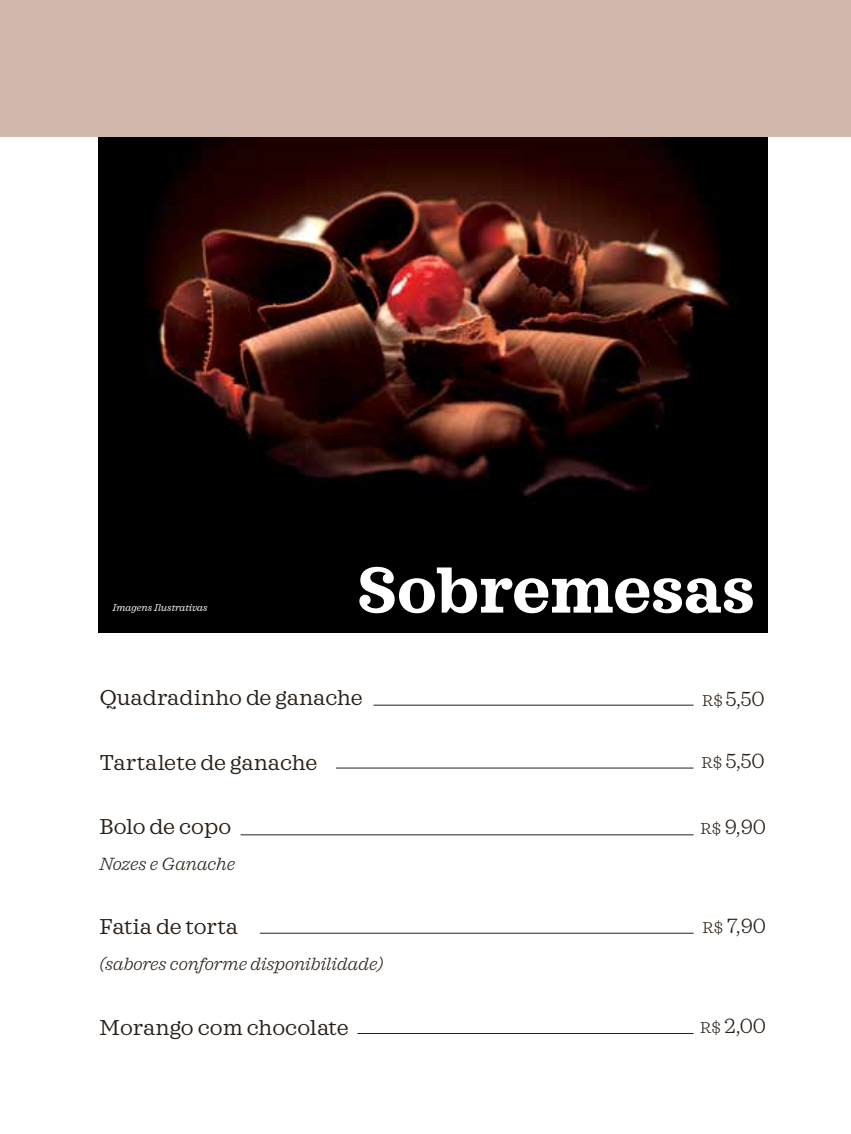
<style>
.page{position:relative;width:851px;height:1134px;background:#fff}
.page>*{position:absolute;margin:0;border:0;box-sizing:border-box;transform-origin:0 0}
.t1{font:700 66.4px "Sagona";color:#fff}
.t2{font:22px "Sagona";color:#2a2018}
.t3{font:300 21px "Sagona";color:#2a2018}
.t4{font:italic 300 18px "Sagona";color:#2a2018}
.t5{font:italic 10px "Sagona";color:#fff}
.s1{font-size:16px}
</style>
<div class="page">
<img style="left:99px;top:136px;width:668px;height:496px">
<hr style="left:373px;top:705px;width:320px;height:1px;background:#2a2018">
<hr style="left:336px;top:767px;width:357px;height:1px;background:#2a2018">
<hr style="left:240px;top:834px;width:453px;height:1px;background:#2a2018">
<hr style="left:260px;top:933px;width:433px;height:1px;background:#2a2018">
<hr style="left:357px;top:1033px;width:336px;height:1px;background:#2a2018">
<div style="left:0;top:0;width:850px;height:136px;background:#d2b8ac"></div>
<p class="t5" style="left:112px;top:601px;width:97px">Imagens Ilustrativas</p>
<h1 class="t1" style="left:357px;top:548px;width:399px">Sobremesas</h1>
<p class="t2" style="left:100px;top:685px;width:265px">Quadradinho de ganache</p>
<p class="t3" style="left:702px;top:686px;width:64px"><span class="s1">R$</span> 5,50</p>
<p class="t2" style="left:100px;top:749px;width:219px">Tartalete de ganache</p>
<p class="t3" style="left:701px;top:748px;width:65px"><span class="s1">R$</span> 5,50</p>
<p class="t2" style="left:100px;top:813px;width:133px">Bolo de copo</p>
<p class="t4" style="left:100px;top:853px;width:137px">Nozes e Ganache</p>
<p class="t3" style="left:700px;top:815px;width:67px"><span class="s1">R$</span> 9,90</p>
<p class="t2" style="left:100px;top:914px;width:140px">Fatia de torta</p>
<p class="t4" style="left:100px;top:953px;width:285px">(sabores conforme disponibilidade)</p>
<p class="t3" style="left:702px;top:914px;width:65px"><span class="s1">R$</span> 7,90</p>
<p class="t2" style="left:100px;top:1014px;width:251px">Morango com chocolate</p>
<p class="t3" style="left:700px;top:1013px;width:68px"><span class="s1">R$</span> 2,00</p>
</div>
